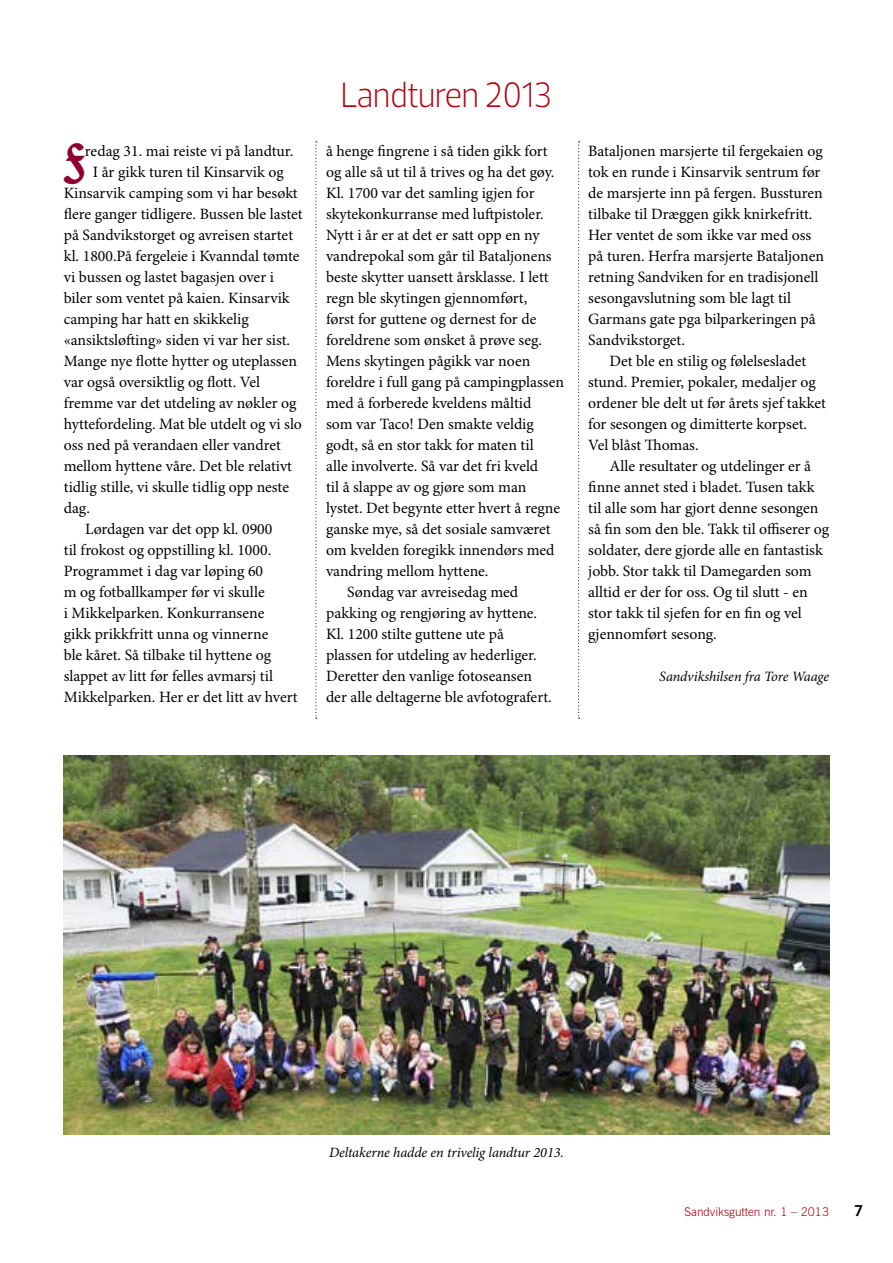
<style>
.page{position:relative;width:893px;height:1263px;background:#fff}
.page>*{position:absolute;margin:0;border:0;box-sizing:border-box;transform-origin:0 0}
.t1{font:41.7px "Deutsche Druckschrift";color:#8f002e}
.t2{font:300 36px "Prelo";color:#b30010;scale:.9 1}
.t3{font:15.75px/21px "Minion Pro";color:#000}
.t4{font:700 15px "News Gothic BT";color:#000}
.t5{font:italic 14.25px "Minion Pro";letter-spacing:-.005em;color:#000}
.t6{font:300 12px "News Gothic BT";color:#b30010}
</style>
<div class="page">
<img style="left:64px;top:755px;width:765px;height:379px">
<svg style="left:315px;top:141px;width:2px;height:578px"></svg>
<svg style="left:578px;top:141px;width:2px;height:578px"></svg>
<h1 class="t1" style="left:63px;top:135px;width:23px">F</h1>
<p class="t3" style="left:85px;top:141px;width:210px">redag 31. mai reiste vi på landtur.</p>
<p class="t3" style="left:93px;top:162px;width:193px">I år gikk turen til Kinsarvik og</p>
<p class="t3" style="left:64px;top:183px;width:235px">Kinsarvik camping som vi har besøkt</p>
<p class="t3" style="left:64px;top:204px;width:240px">flere ganger tidligere. Bussen ble lastet</p>
<p class="t3" style="left:64px;top:225px;width:231px">på Sandvikstorget og avreisen startet</p>
<p class="t3" style="left:64px;top:246px;width:237px">kl. 1800.På fergeleie i Kvanndal tømte</p>
<p class="t3" style="left:64px;top:267px;width:212px">vi bussen og lastet bagasjen over i</p>
<p class="t3" style="left:64px;top:288px;width:227px">biler som ventet på kaien. Kinsarvik</p>
<p class="t3" style="left:64px;top:309px;width:186px">camping har hatt en skikkelig</p>
<p class="t3" style="left:64px;top:330px;width:228px">«ansiktsløfting» siden vi var her sist.</p>
<p class="t3" style="left:64px;top:351px;width:235px">Mange nye flotte hytter og uteplassen</p>
<p class="t3" style="left:64px;top:372px;width:198px">var også oversiktlig og flott. Vel</p>
<p class="t3" style="left:64px;top:393px;width:234px">fremme var det utdeling av nøkler og</p>
<p class="t3" style="left:64px;top:414px;width:240px">hyttefordeling. Mat ble utdelt og vi slo</p>
<p class="t3" style="left:64px;top:435px;width:219px">oss ned på verandaen eller vandret</p>
<p class="t3" style="left:64px;top:456px;width:230px">mellom hyttene våre. Det ble relativt</p>
<p class="t3" style="left:64px;top:477px;width:227px">tidlig stille, vi skulle tidlig opp neste</p>
<p class="t3" style="left:64px;top:498px;width:28px">dag.</p>
<p class="t3" style="left:85px;top:519px;width:189px">Lørdagen var det opp kl. 0900</p>
<p class="t3" style="left:64px;top:540px;width:209px">til frokost og oppstilling kl. 1000.</p>
<p class="t3" style="left:64px;top:561px;width:201px">Programmet i dag var løping 60</p>
<p class="t3" style="left:64px;top:582px;width:202px">m og fotballkamper før vi skulle</p>
<p class="t3" style="left:64px;top:603px;width:202px">i Mikkelparken. Konkurransene</p>
<p class="t3" style="left:64px;top:624px;width:206px">gikk prikkfritt unna og vinnerne</p>
<p class="t3" style="left:64px;top:645px;width:209px">ble kåret. Så tilbake til hyttene og</p>
<p class="t3" style="left:64px;top:666px;width:211px">slappet av litt før felles avmarsj til</p>
<p class="t3" style="left:64px;top:687px;width:235px">Mikkelparken. Her er det litt av hvert</p>
<h2 class="t2" style="left:341px;top:73px;width:236px">Landturen 2013</h2>
<p class="t3" style="left:326px;top:141px;width:223px">å henge fingrene i så tiden gikk fort</p>
<p class="t3" style="left:326px;top:162px;width:230px">og alle så ut til å trives og ha det gøy.</p>
<p class="t3" style="left:326px;top:183px;width:210px">Kl. 1700 var det samling igjen for</p>
<p class="t3" style="left:326px;top:204px;width:219px">skytekonkurranse med luftpistoler.</p>
<p class="t3" style="left:326px;top:225px;width:215px">Nytt i år er at det er satt opp en ny</p>
<p class="t3" style="left:326px;top:246px;width:227px">vandrepokal som går til Bataljonens</p>
<p class="t3" style="left:326px;top:267px;width:224px">beste skytter uansett årsklasse. I lett</p>
<p class="t3" style="left:326px;top:288px;width:203px">regn ble skytingen gjennomført,</p>
<p class="t3" style="left:326px;top:309px;width:212px">først for guttene og dernest for de</p>
<p class="t3" style="left:326px;top:330px;width:218px">foreldrene som ønsket å prøve seg.</p>
<p class="t3" style="left:326px;top:351px;width:206px">Mens skytingen pågikk var noen</p>
<p class="t3" style="left:326px;top:372px;width:239px">foreldre i full gang på campingplassen</p>
<p class="t3" style="left:326px;top:393px;width:207px">med å forberede kveldens måltid</p>
<p class="t3" style="left:326px;top:414px;width:209px">som var Taco! Den smakte veldig</p>
<p class="t3" style="left:326px;top:435px;width:209px">godt, så en stor takk for maten til</p>
<p class="t3" style="left:326px;top:456px;width:214px">alle involverte. Så var det fri kveld</p>
<p class="t3" style="left:326px;top:477px;width:202px">til å slappe av og gjøre som man</p>
<p class="t3" style="left:326px;top:498px;width:236px">lystet. Det begynte etter hvert å regne</p>
<p class="t3" style="left:326px;top:519px;width:226px">ganske mye, så det sosiale samværet</p>
<p class="t3" style="left:326px;top:540px;width:230px">om kvelden foregikk innendørs med</p>
<p class="t3" style="left:326px;top:561px;width:164px">vandring mellom hyttene.</p>
<p class="t3" style="left:347px;top:582px;width:172px">Søndag var avreisedag med</p>
<p class="t3" style="left:326px;top:603px;width:213px">pakking og rengjøring av hyttene.</p>
<p class="t3" style="left:326px;top:624px;width:180px">Kl. 1200 stilte guttene ute på</p>
<p class="t3" style="left:326px;top:645px;width:212px">plassen for utdeling av hederliger.</p>
<p class="t3" style="left:326px;top:666px;width:208px">Deretter den vanlige fotoseansen</p>
<p class="t3" style="left:326px;top:687px;width:227px">der alle deltagerne ble avfotografert.</p>
<p class="t3" style="left:588px;top:141px;width:237px">Bataljonen marsjerte til fergekaien og tok en runde i Kinsarvik sentrum før de marsjerte inn på fergen. Bussturen tilbake til Dræggen gikk knirkefritt.<br>Her ventet de som ikke var med oss på turen. Herfra marsjerte Bataljonen retning Sandviken for en tradisjonell sesongavslutning som ble lagt til Garmans gate pga bilparkeringen på Sandvikstorget.</p>
<p class="t3" style="left:588px;top:351px;width:239px;text-indent:21px">Det ble en stilig og følelsesladet stund. Premier, pokaler, medaljer og ordener ble delt ut før årets sjef takket for sesongen og dimitterte korpset.<br>Vel blåst Thomas.</p>
<p class="t3" style="left:588px;top:456px;width:242px;text-indent:21px">Alle resultater og utdelinger er å finne annet sted i bladet. Tusen takk til alle som har gjort denne sesongen så fin som den ble. Takk til offiserer og soldater, dere gjorde alle en fantastisk jobb. Stor takk til Damegarden som alltid er der for oss. Og til slutt - en stor takk til sjefen for en fin og vel gjennomført sesong.</p>
<p class="t5" style="left:659px;top:668px;width:171px">Sandvikshilsen fra Tore Waage</p>
<p class="t5" style="left:329px;top:1144px;width:236px">Deltakerne hadde en trivelig landtur 2013.</p>
<p class="t6" style="left:684px;top:1205px;width:146px">Sandviksgutten nr. 1 – 2013</p>
<p class="t4" style="left:854px;top:1202px;width:11px">7</p>
</div>
